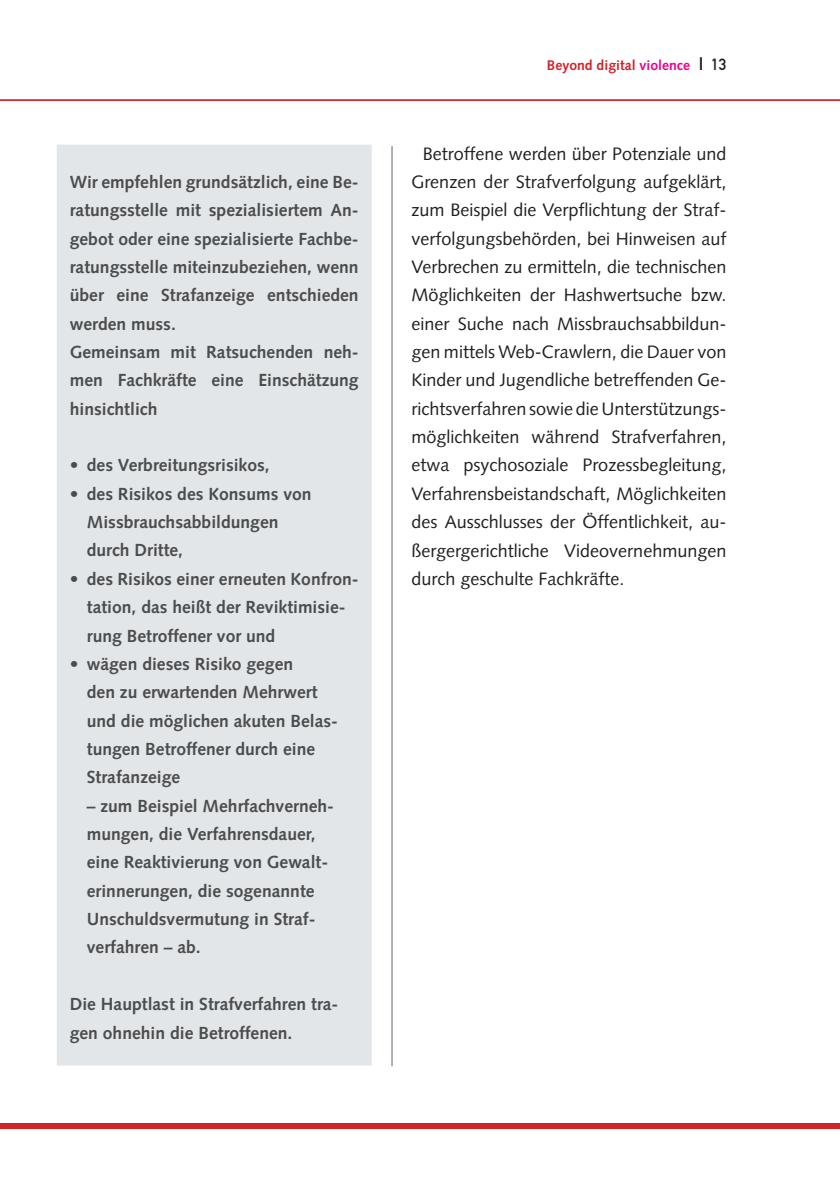
<style>
.page{position:relative;width:840px;height:1191px;background:#fff}
.page>*{position:absolute;margin:0;border:0;box-sizing:border-box;transform-origin:0 0}
.Fließtext{font:18px/28.4px "Syntax LT Std";color:#231f20;text-align:justify}
.Beige_QS{font:700 17.6px/28.4px "Syntax LT Std";color:#4b4c4d;text-align:justify}
.t1{font:700 14px "Syntax LT Std";color:#d1232a}
.s1{color:#ed028c}
.s2{font-family:"DIN Mittelschrift Std";font-weight:400;font-size:18px;color:#231f20}
.s3{font-family:"DIN Mittelschrift Std";font-weight:400;font-size:16px;color:#231f20}
</style>
<div class="page">
<div style="left:0;top:1123px;width:839px;height:5px;background:#d1232a"></div>
<hr style="left:0;top:99px;width:839px;height:2px;background:#d1232a">
<hr style="left:391px;top:146px;width:1px;height:920px;background:#231f20">
<div style="left:58px;top:145px;width:312px;height:919px;background:#e3e6e8"></div>
<div style="left:57px;top:145px;width:314px;height:920px;border:2px solid #e3e6e8"></div>
<p class="Beige_QS" style="left:70px;top:168px;width:290px">Wir empfehlen grundsätzlich, eine Be&shy;ratungsstelle mit spezialisiertem An&shy;gebot oder eine spezialisierte Fachbe&shy;ratungsstelle miteinzubeziehen, wenn über eine Strafanzeige entschieden werden muss.</p>
<p class="Beige_QS" style="left:70px;top:338px;width:290px">Gemeinsam mit Ratsuchenden neh&shy;men Fachkräfte eine Einschätzung hinsichtlich</p>
<p class="Beige_QS" style="left:70px;top:451px;width:201px">• des Verbreitungsrisikos,</p>
<p class="Beige_QS" style="left:70px;top:479px;width:243px">• des Risikos des Konsums von</p>
<p class="Beige_QS" style="left:87px;top:508px;width:193px">Missbrauchsabbildungen</p>
<p class="Beige_QS" style="left:87px;top:536px;width:98px">durch Dritte,</p>
<p class="Beige_QS" style="left:70px;top:564px;width:290px">• des Risikos einer erneuten Konfron-</p>
<p class="Beige_QS" style="left:87px;top:593px;width:260px">tation, das heißt der Reviktimisie-</p>
<p class="Beige_QS" style="left:87px;top:621px;width:190px">rung Betroffener vor und</p>
<p class="Beige_QS" style="left:70px;top:649px;width:225px">• wägen dieses Risiko gegen</p>
<p class="Beige_QS" style="left:87px;top:678px;width:232px">den zu erwartenden Mehrwert</p>
<p class="Beige_QS" style="left:87px;top:706px;width:252px">und die möglichen akuten Belas-</p>
<p class="Beige_QS" style="left:87px;top:735px;width:230px">tungen Betroffener durch eine</p>
<p class="Beige_QS" style="left:87px;top:763px;width:95px">Strafanzeige</p>
<p class="Beige_QS" style="left:87px;top:791px;width:248px">– zum Beispiel Mehrfachverneh-</p>
<p class="Beige_QS" style="left:87px;top:820px;width:230px">mungen, die Verfahrensdauer,</p>
<p class="Beige_QS" style="left:87px;top:848px;width:243px">eine Reaktivierung von Gewalt-</p>
<p class="Beige_QS" style="left:87px;top:876px;width:229px">erinnerungen, die sogenannte</p>
<p class="Beige_QS" style="left:87px;top:905px;width:230px">Unschuldsvermutung in Straf-</p>
<p class="Beige_QS" style="left:87px;top:933px;width:115px">verfahren – ab.</p>
<p class="Beige_QS" style="left:70px;top:990px;width:270px">Die Hauptlast in Strafverfahren tra&shy;gen ohnehin die Betroffenen.</p>
<p class="t1" style="left:546px;top:57px;width:181px">Beyond digital <span class="s1">violence</span> <span class="s2">I</span> <span class="s3">13</span></p>
<p class="Fließtext" style="left:411px;top:139px;width:316px;text-indent:11px">Betroffene werden über Potenziale und Grenzen der Strafverfolgung aufgeklärt, zum Beispiel die Verpflichtung der Straf&shy;verfolgungsbehörden, bei Hinweisen auf Verbrechen zu ermitteln, die technischen Möglichkeiten der Hashwertsuche bzw. einer Suche nach Missbrauchsabbildun&shy;gen mittels Web-Crawlern, die Dauer von Kinder und Jugendliche betreffenden Ge&shy;richtsverfahren sowie die Unterstützungs&shy;möglichkeiten während Strafverfahren, etwa psychosoziale Prozessbegleitung, Verfahrensbeistandschaft, Möglichkeiten des Ausschlusses der Öffentlichkeit, au&shy;ßergergerichtliche Videovernehmungen durch geschulte Fachkräfte.</p>
</div>
